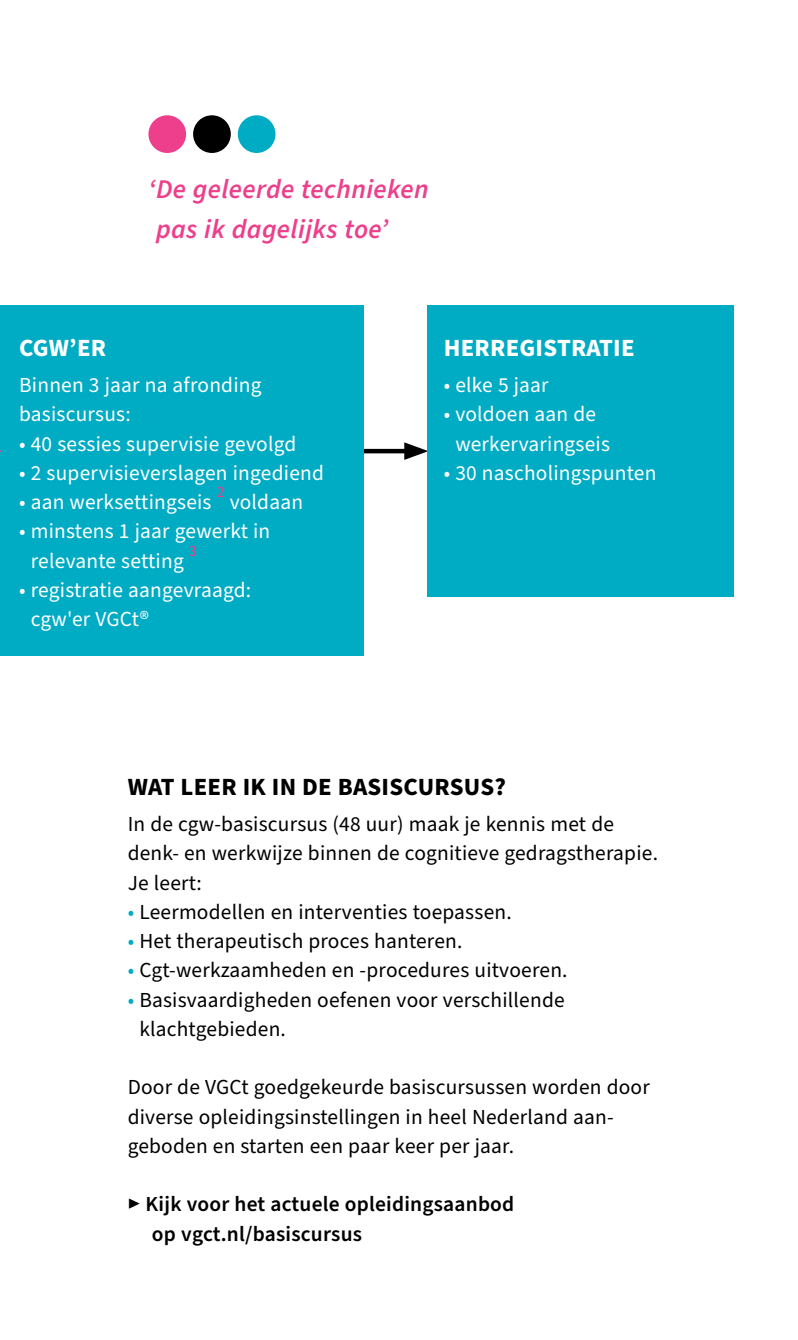
<style>
.page{position:relative;width:798px;height:1340px;background:#fff}
.page>*{position:absolute;margin:0;border:0;box-sizing:border-box;transform-origin:0 0}
.t1{font:italic 600 27px/40.5px "Source Sans Pro";letter-spacing:.015em;color:#ed3f8b}
.t2{font:700 24.75px "Source Sans Pro";letter-spacing:.01em;color:#000}
.t3{font:700 24.75px "Source Sans Pro";letter-spacing:.01em;color:#fff}
.t4{font:21.38px/29.2px "Source Sans Pro";letter-spacing:.01em;color:#000}
.t5{font:21.38px/29.2px "Source Sans Pro";letter-spacing:.01em;color:#fff}
.t6{font:600 21.38px/29.2px "Source Sans Pro";letter-spacing:.01em;color:#000}
.t7{font:15.75px "Source Sans Pro";color:#ed3f8b}
.s1{color:#00abc4}
.s2{font-weight:400}
</style>
<div class="page">
<hr style="left:338px;top:449px;width:74px;height:4px;background:#000">
<svg style="left:404px;top:442px;width:23px;height:18px"></svg>
<div style="left:0;top:305px;width:364px;height:351px;background:#00abc4"></div>
<div style="left:427px;top:305px;width:306px;height:291px;background:#00abc4"></div>
<div style="left:148px;top:115px;width:38px;height:38px;background:#ed3f8b;border-radius:50%"></div>
<div style="left:238px;top:115px;width:37px;height:38px;background:#00abc4;border-radius:50%"></div>
<div style="left:193px;top:115px;width:38px;height:38px;background:#000;border-radius:50%"></div>
<p class="t1" style="left:148px;top:169px;width:282px">‘De geleerde technieken pas ik dagelijks toe’</p>
<p class="t3" style="left:19px;top:331px;width:89px">CGW’ER</p>
<p class="t5" style="left:19px;top:371px;width:244px">Binnen 3 jaar na afronding basiscursus:</p>
<p class="t5" style="left:19px;top:429px;width:278px">• 40 sessies supervisie gevolgd</p>
<p class="t5" style="left:19px;top:459px;width:306px">• 2 supervisieverslagen ingediend</p>
<p class="t5" style="left:19px;top:488px;width:194px">• aan werksettingseis</p>
<p class="t7" style="left:217px;top:481px;width:9px">2</p>
<p class="t5" style="left:229px;top:488px;width:75px">voldaan</p>
<p class="t5" style="left:31px;top:517px;width:241px;text-indent:-12px">• minstens 1 jaar gewerkt in relevante setting</p>
<p class="t7" style="left:189px;top:540px;width:9px">3</p>
<p class="t5" style="left:31px;top:576px;width:222px;text-indent:-12px">• registratie aangevraagd: cgw'er VGCt®</p>
<p class="t3" style="left:443px;top:331px;width:192px">HERREGISTRATIE</p>
<p class="t5" style="left:443px;top:371px;width:106px">• elke 5 jaar</p>
<p class="t5" style="left:455px;top:400px;width:156px;text-indent:-12px">• voldoen aan de werkervaringseis</p>
<p class="t5" style="left:443px;top:459px;width:214px">• 30 nascholingspunten</p>
<p class="t2" style="left:128px;top:770px;width:379px">WAT LEER IK IN DE BASISCURSUS?</p>
<p class="t4" style="left:128px;top:810px;width:531px">In de cgw-basiscursus (48 uur) maak je kennis met de denk- en werkwijze binnen de cognitieve gedragstherapie.<br>Je leert:</p>
<p class="t4" style="left:128px;top:897px;width:385px"><span class="s1">•</span> Leermodellen en interventies toepassen.</p>
<p class="t4" style="left:128px;top:927px;width:336px"><span class="s1">•</span> Het therapeutisch proces hanteren.</p>
<p class="t4" style="left:128px;top:956px;width:441px"><span class="s1">•</span> Cgt-werkzaamheden en -procedures uitvoeren.</p>
<p class="t4" style="left:139px;top:985px;width:426px;text-indent:-12px"><span class="s1">•</span> Basisvaardigheden oefenen voor verschillende klachtgebieden.</p>
<p class="t4" style="left:128px;top:1073px;width:523px">Door de VGCt goedgekeurde basiscursussen worden door diverse opleidingsinstellingen in heel Nederland aan&shy;geboden en starten een paar keer per jaar.</p>
<p class="t6" style="left:152px;top:1190px;width:364px;text-indent:-24px"><span class="s2">▶</span> Kijk voor het actuele opleidingsaanbod op vgct.nl/basiscursus</p>
</div>
